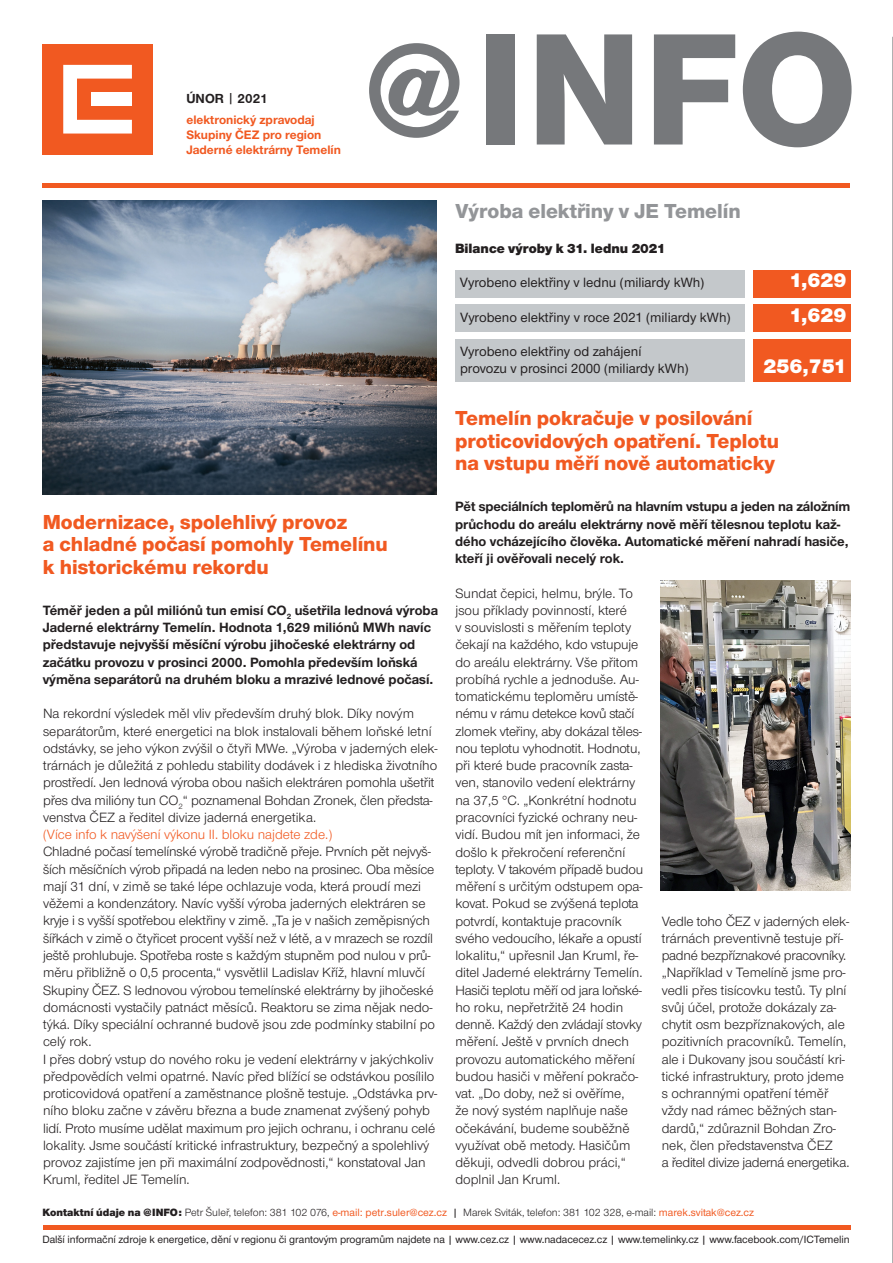
<style>
.page{position:relative;width:893px;height:1263px;background:#fff}
.page>*{position:absolute;margin:0;border:0;box-sizing:border-box;transform-origin:0 0}
.t1{font:800 165px "Nimbus CEZOT";color:#76787b}
.titulek_16{font:800 21px/22.5px "Nimbus CEZOT";color:#f15921}
.titulek_16-2{font:800 21px "Nimbus CEZOT";color:#939598}
._00_text{font:900 21px "Nimbus CEZOT";color:#fff}
._00_text-2{font:13.95px/17.2px "Nimbus CEZOT";color:#231f20}
._00_text-3{font:700 13.95px/17.2px "Nimbus CEZOT";color:#231f20}
._00_text-4{font:500 13.95px "Nimbus CEZOT";color:#231f20}
._00_text-5{font:900 13.95px "Nimbus CEZOT";color:#231f20}
.t2{font:700 13.5px "Nimbus CEZ";color:#231f20}
.t3{font:700 12.75px/15.3px "Nimbus CEZOT";color:#f15921}
.tiráž{font:500 10.95px "Nimbus CEZOT";letter-spacing:-.005em;color:#231f20}
.tiráž-2{font:10.95px "Nimbus CEZOT";color:#231f20}
.s1{font-family:"Nimbus CEZOT";font-weight:500}
.s2{font-size:135px}
.s3{color:#f15921}
.s4{font-weight:900}
.s5{font-weight:500;color:#f15921}
.s6{font-weight:500}
</style>
<div class="page">
<hr style="left:892px;top:37px;width:1px;height:1226px;background:#636366">
<img style="left:42px;top:201px;width:395px;height:293px">
<div style="left:42px;top:44px;width:111px;height:110px;background:#f15921"></div>
<svg style="left:63px;top:65px;width:69px;height:69px"></svg>
<div style="left:91px;top:92px;width:40px;height:14px;background:#fff"></div>
<hr style="left:43px;top:1225px;width:807px;height:4px;background:#f15921">
<div style="left:456px;top:270px;width:289px;height:27px;background:#c4c8cb"></div>
<div style="left:456px;top:339px;width:289px;height:42px;background:#c4c8cb"></div>
<div style="left:753px;top:270px;width:98px;height:27px;background:#f15921"></div>
<div style="left:753px;top:339px;width:98px;height:42px;background:#f15921"></div>
<div style="left:456px;top:304px;width:289px;height:28px;background:#c4c8cb"></div>
<div style="left:753px;top:304px;width:98px;height:28px;background:#f15921"></div>
<hr style="left:43px;top:184px;width:807px;height:4px;background:#f15921">
<img style="left:661px;top:580px;width:189px;height:311px">
<p class="t2" style="left:186px;top:90px;width:83px">ÚNOR <span class="s1">|</span> 2021</p>
<p class="t3" style="left:186px;top:112px;width:156px">elektronický zpravodaj<br>Skupiny ČEZ pro region<br>Jaderné elektrárny Temelín</p>
<p class="t1" style="left:365px;top:-5px;width:494px"><span class="s2">@</span>INFO</p>
<p class="titulek_16-2" style="left:455px;top:199px;width:287px">Výroba elektřiny v JE Temelín</p>
<p class="_00_text-5" style="left:455px;top:240px;width:212px">Bilance výroby k 31. lednu 2021</p>
<p class="_00_text-4" style="left:460px;top:274px;width:246px">Vyrobeno elektřiny v lednu (miliardy kWh)</p>
<p class="_00_text" style="left:789px;top:268px;width:59px">1,629</p>
<p class="_00_text-4" style="left:460px;top:309px;width:272px">Vyrobeno elektřiny v roce 2021 (miliardy kWh)</p>
<p class="_00_text" style="left:789px;top:302px;width:59px">1,629</p>
<p class="_00_text-4" style="left:460px;top:343px;width:183px">Vyrobeno elektřiny od zahájení</p>
<p class="_00_text-4" style="left:460px;top:360px;width:230px">provozu v prosinci 2000 (miliardy kWh)</p>
<p class="_00_text" style="left:763px;top:354px;width:85px">256,751</p>
<p class="titulek_16" style="left:455px;top:407px;width:325px">Temelín pokračuje v posilování proticovidových opatření. Teplotu na vstupu měří nově automaticky</p>
<p class="titulek_16" style="left:43px;top:510px;width:347px">Modernizace, spolehlivý provoz<br>a chladné počasí pomohly Temelínu k historickému rekordu</p>
<p class="_00_text-3" style="left:43px;top:601px;width:397px">Téměř jeden a půl miliónů tun emisí CO<sub>2</sub> ušetřila lednová výroba Jaderné elektrárny Temelín. Hodnota 1,629 miliónů MWh navíc představuje nejvyšší měsíční výrobu jihočeské elektrárny od začátku provozu v prosinci 2000. Pomohla především loňská výměna separátorů na druhém bloku a mrazivé lednové počasí.</p>
<p class="_00_text-2" style="left:43px;top:705px;width:396px">Na rekordní výsledek měl vliv především druhý blok. Díky novým separátorům, které energetici na blok instalovali během loňské letní odstávky, se jeho výkon zvýšil o čtyři MWe. „Výroba v jaderných elek&shy;trárnách je důležitá z pohledu stability dodávek i z hlediska životního prostředí. Jen lednová výroba obou našich elektráren pomohla ušetřit přes dva milióny tun CO<sub>2</sub>“ poznamenal Bohdan Zronek, člen předsta&shy;venstva ČEZ a ředitel divize jaderná energetika.<br><span class="s3">(Více info k navýšení výkonu II. bloku najdete zde.)</span></p>
<p class="_00_text-2" style="left:43px;top:843px;width:394px">Chladné počasí temelínské výrobě tradičně přeje. Prvních pět nejvyš&shy;ších měsíčních výrob připadá na leden nebo na prosinec. Oba měsíce mají 31 dní, v zimě se také lépe ochlazuje voda, která proudí mezi věžemi a kondenzátory. Navíc vyšší výroba jaderných elektráren se kryje i s vyšší spotřebou elektřiny v zimě. „Ta je v našich zeměpisných šířkách v zimě o čtyřicet procent vyšší než v létě, a v mrazech se rozdíl ještě prohlubuje. Spotřeba roste s každým stupněm pod nulou v prů&shy;měru přibližně o 0,5 procenta,“ vysvětlil Ladislav Kříž, hlavní mluvčí Skupiny ČEZ. S lednovou výrobou temelínské elektrárny by jihočeské domácnosti vystačily patnáct měsíců. Reaktoru se zima nějak nedo&shy;týká. Díky speciální ochranné budově jsou zde podmínky stabilní po celý rok.</p>
<p class="_00_text-2" style="left:43px;top:1050px;width:396px">I přes dobrý vstup do nového roku je vedení elektrárny v jakýchkoliv předpovědích velmi opatrné. Navíc před blížící se odstávkou posílilo proticovidová opatření a zaměstnance plošně testuje. „Odstávka prv&shy;ního bloku začne v závěru března a bude znamenat zvýšený pohyb lidí. Proto musíme udělat maximum pro jejich ochranu, i ochranu celé lokality. Jsme součástí kritické infrastruktury, bezpečný a spolehlivý provoz zajistíme jen při maximální zodpovědnosti,“ konstatoval Jan Kruml, ředitel JE Temelín.</p>
<p class="_00_text-3" style="left:455px;top:498px;width:397px">Pět speciálních teploměrů na hlavním vstupu a jeden na záložním průchodu do areálu elektrárny nově měří tělesnou teplotu kaž&shy;dého vcházejícího člověka. Automatické měření nahradí hasiče, kteří ji ověřovali necelý rok.</p>
<p class="_00_text-2" style="left:455px;top:584px;width:189px">Sundat čepici, helmu, brýle. To jsou příklady povinností, které<br>v souvislosti s měřením teploty čekají na každého, kdo vstupuje do areálu elektrárny. Vše přitom probíhá rychle a jednoduše. Au&shy;tomatickému teploměru umístě&shy;nému v rámu detekce kovů stačí zlomek vteřiny, aby dokázal těles&shy;nou teplotu vyhodnotit. Hodnotu, při které bude pracovník zasta&shy;ven, stanovilo vedení elektrárny na 37,5 °C. „Konkrétní hodnotu pracovníci fyzické ochrany neu&shy;vidí. Budou mít jen informaci, že došlo k překročení referenční teploty. V takovém případě budou měření s určitým odstupem opa&shy;kovat. Pokud se zvýšená teplota potvrdí, kontaktuje pracovník svého vedoucího, lékaře a opustí lokalitu,“ upřesnil Jan Kruml, ře&shy;ditel Jaderné elektrárny Temelín.</p>
<p class="_00_text-2" style="left:455px;top:981px;width:188px">Hasiči teplotu měří od jara loňské&shy;ho roku, nepřetržitě 24 hodin denně. Každý den zvládají stovky měření. Ještě v prvních dnech provozu automatického měření budou hasiči v měření pokračo&shy;vat. „Do doby, než si ověříme,<br>že nový systém naplňuje naše očekávání, budeme souběžně využívat obě metody. Hasičům děkuji, odvedli dobrou práci,“ doplnil Jan Kruml.</p>
<p class="_00_text-2" style="left:662px;top:912px;width:189px">Vedle toho ČEZ v jaderných elek&shy;trárnách preventivně testuje pří&shy;padné bezpříznakové pracovníky. „Například v Temelíně jsme pro&shy;vedli přes tisícovku testů. Ty plní svůj účel, protože dokázaly za&shy;chytit osm bezpříznakových, ale pozitivních pracovníků. Temelín, ale i Dukovany jsou součástí kri&shy;tické infrastruktury, proto jdeme s ochrannými opatření téměř vždy nad rámec běžných stan&shy;dardů,“ zdůraznil Bohdan Zro&shy;nek, člen představenstva ČEZ<br>a ředitel divize jaderná energetika.</p>
<p class="tiráž-2" style="left:43px;top:1206px;width:713px"><span class="s4">Kontaktní údaje na @INFO:</span> Petr Šuleř, telefon: 381 102 076, <span class="s5">e-mail: petr.suler@cez.cz</span> <span class="s6">|</span> Marek Sviták, telefon: 381 102 328, e-mail: <span class="s5">marek.svitak@cez.cz</span></p>
<p class="tiráž" style="left:43px;top:1233px;width:809px">Další informační zdroje k energetice, dění v regionu či grantovým programům najdete na | www.cez.cz | www.nadacecez.cz | www.temelinky.cz | www.facebook.com/ICTemelin</p>
</div>
